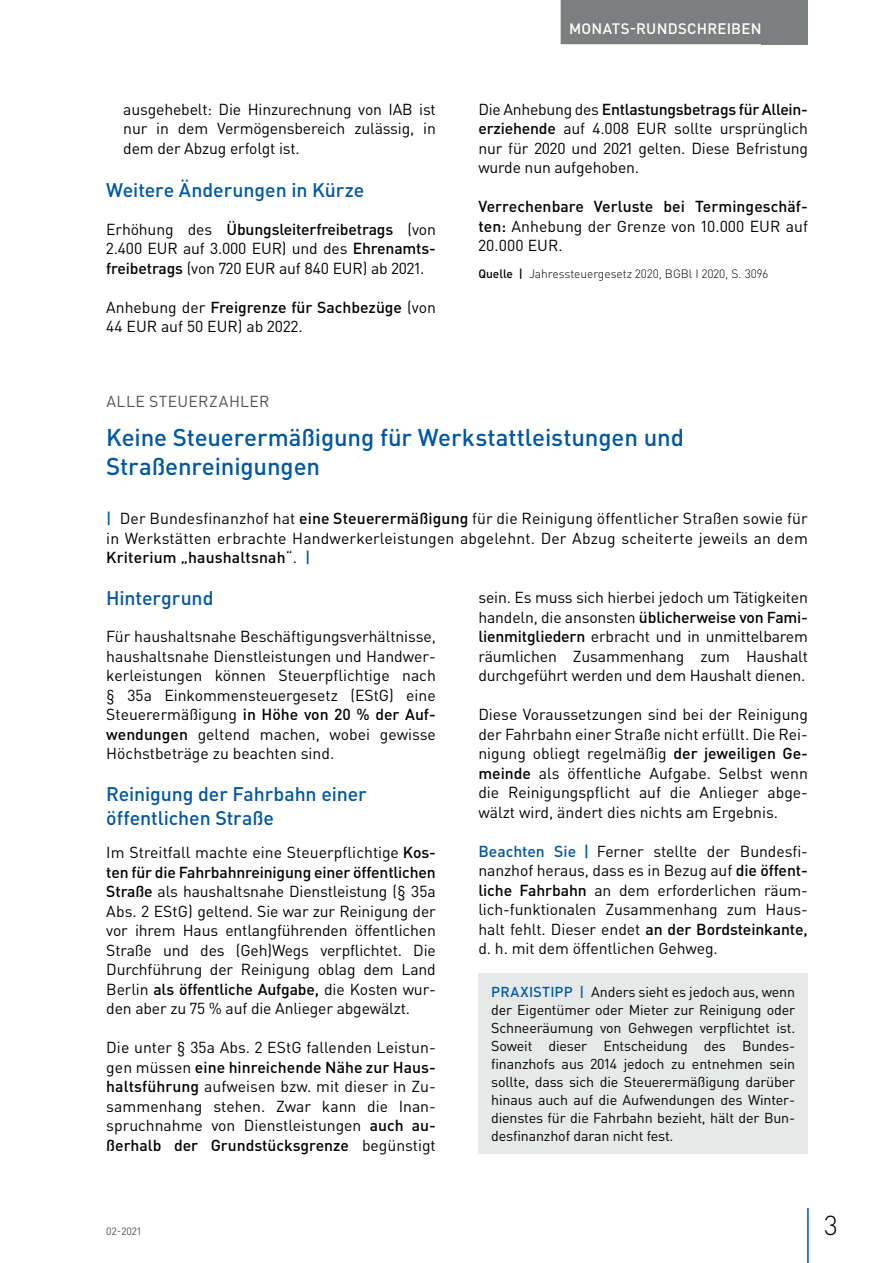
<style>
.page{position:relative;width:893px;height:1263px;background:#fff}
.page>*{position:absolute;margin:0;border:0;box-sizing:border-box;transform-origin:0 0}
.t1{font:300 27px "DIN Pro";color:#000002}
.t2{font:500 24px/28.5px "DIN Pro";letter-spacing:-.005em;color:#0157a2}
.t3{font:500 19.5px/24px "DIN Pro";letter-spacing:-.005em;color:#0157a2}
.t4{font:15.75px/19.5px "DIN Pro";letter-spacing:-.01em;color:#000002;text-align:justify}
.t5{font:500 15.75px/19.5px "DIN Pro";letter-spacing:.005em;color:#000002;text-align:justify}
.t6{font:15.75px "DIN Pro";letter-spacing:.025em;color:#4f5152}
.t7{font:500 15px "DIN Pro";letter-spacing:.015em;color:#fff}
.t8{font:14.25px/18px "DIN Pro";letter-spacing:-.01em;color:#000002;text-align:justify}
.t9{font:300 12px "DIN Pro";color:#000002}
.t10{font:10.5px "DIN Pro";color:#4f5152}
.s1{font-weight:500}
.s2{font-weight:400}
.s3{font-weight:500;color:#0157a2}
</style>
<div class="page">
<div style="left:762px;top:0;width:46px;height:44px;background:#7c7f7f"></div>
<hr style="left:807px;top:1208px;width:2px;height:55px;background:#0157a2">
<div style="left:561px;top:0;width:209px;height:44px;background:#7c7f7f"></div>
<div style="left:478px;top:973px;width:330px;height:180px;background:#e6e9e8"></div>
<p class="t4" style="left:123px;top:99px;width:314px">ausgehebelt: Die Hinzurechnung von IAB ist nur in dem Vermögensbereich zulässig, in dem der Abzug erfolgt ist.</p>
<p class="t3" style="left:106px;top:177px;width:260px">Weitere Änderungen in Kürze</p>
<p class="t4" style="left:106px;top:219px;width:331px">Erhöhung des <span class="s1">Übungsleiterfreibetrags</span> (von 2.400 EUR auf 3.000 EUR) und des <span class="s1">Ehrenamts&shy;freibetrags</span> (von 720 EUR auf 840 EUR) ab 2021.</p>
<p class="t4" style="left:106px;top:297px;width:331px">Anhebung der <span class="s1">Freigrenze für Sachbezüge</span> (von<br>44 EUR auf 50 EUR) ab 2022.</p>
<p class="t7" style="left:569px;top:18px;width:194px">MONATS-RUNDSCHREIBEN</p>
<p class="t4" style="left:478px;top:99px;width:331px">Die Anhebung des <span class="s1">Entlastungsbetrags für Allein&shy;erziehende</span> auf 4.008 EUR sollte ursprünglich nur für 2020 und 2021 gelten. Diese Befristung wurde nun aufgehoben.</p>
<p class="t5" style="left:478px;top:196px;width:331px">Verrechenbare Verluste bei Termingeschäf&shy;ten: <span class="s2">Anhebung der Grenze von 10.000 EUR auf 20.000 EUR.</span></p>
<p class="t9" style="left:478px;top:266px;width:291px"><span class="s1">Quelle |</span> Jahressteuergesetz 2020, BGBl I 2020, S. 3096</p>
<p class="t6" style="left:106px;top:391px;width:165px">ALLE STEUERZAHLER</p>
<h2 class="t2" style="left:106px;top:422px;width:579px">Keine Steuerermäßigung für Werkstattleistungen und<br>Straßenreinigungen</h2>
<p class="t4" style="left:106px;top:508px;width:703px"><span class="s3">|</span> Der Bundesfinanzhof hat <span class="s1">eine Steuerermäßigung</span> für die Reinigung öffentlicher Straßen sowie für in Werkstätten erbrachte Handwerkerleistungen abgelehnt. Der Abzug scheiterte jeweils an dem <span class="s1">Kriterium „haushaltsnah</span>“. <span class="s3">|</span></p>
<p class="t3" style="left:106px;top:585px;width:109px">Hintergrund</p>
<p class="t4" style="left:106px;top:626px;width:331px">Für haushaltsnahe Beschäftigungsverhältnisse, haushaltsnahe Dienstleistungen und Handwer&shy;kerleistungen können Steuerpflichtige nach § 35a Einkommensteuergesetz (EStG) eine Steuerermäßigung <span class="s1">in Höhe von 20 % der Auf&shy;wendungen</span> geltend machen, wobei gewisse Höchstbeträge zu beachten sind.</p>
<p class="t3" style="left:106px;top:781px;width:262px">Reinigung der Fahrbahn einer öffentlichen Straße</p>
<p class="t4" style="left:106px;top:842px;width:331px">Im Streitfall machte eine Steuerpflichtige <span class="s1">Kos&shy;ten für die Fahrbahnreinigung einer öffentlichen Straße</span> als haushaltsnahe Dienstleistung (§ 35a Abs. 2 EStG) geltend. Sie war zur Reinigung der vor ihrem Haus entlangführenden öffentlichen Straße und des (Geh)Wegs verpflichtet. Die Durchführung der Reinigung oblag dem Land Berlin <span class="s1">als öffentliche Aufgabe,</span> die Kosten wur&shy;den aber zu 75 % auf die Anlieger abgewälzt.</p>
<p class="t4" style="left:106px;top:1037px;width:331px">Die unter § 35a Abs. 2 EStG fallenden Leistun&shy;gen müssen <span class="s1">eine hinreichende Nähe zur Haus&shy;haltsführung</span> aufweisen bzw. mit dieser in Zu&shy;sammenhang stehen. Zwar kann die Inan&shy;spruchnahme von Dienstleistungen <span class="s1">auch au&shy;ßerhalb der Grundstücksgrenze</span> begünstigt</p>
<p class="t4" style="left:478px;top:587px;width:331px">sein. Es muss sich hierbei jedoch um Tätigkeiten handeln, die ansonsten <span class="s1">üblicherweise von Fami&shy;lienmitgliedern</span> erbracht und in unmittelbarem räumlichen Zusammenhang zum Haushalt durchgeführt werden und dem Haushalt dienen.</p>
<p class="t4" style="left:478px;top:704px;width:331px">Diese Voraussetzungen sind bei der Reinigung der Fahrbahn einer Straße nicht erfüllt. Die Rei&shy;nigung obliegt regelmäßig <span class="s1">der jeweiligen Ge&shy;meinde</span> als öffentliche Aufgabe. Selbst wenn die Reinigungspflicht auf die Anlieger abge&shy;wälzt wird, ändert dies nichts am Ergebnis.</p>
<p class="t4" style="left:478px;top:840px;width:331px"><span class="s3">Beachten Sie |</span> Ferner stellte der Bundesfi&shy;nanzhof heraus, dass es in Bezug auf <span class="s1">die öffent&shy;liche Fahrbahn</span> an dem erforderlichen räum&shy;lich-funktionalen Zusammenhang zum Haus&shy;halt fehlt. Dieser endet <span class="s1">an der Bordsteinkante, </span>d. h. mit dem öffentlichen Gehweg.</p>
<p class="t8" style="left:491px;top:982px;width:306px"><span class="s3">PRAXISTIPP |</span> Anders sieht es jedoch aus, wenn der Eigentümer oder Mieter zur Reinigung oder Schneeräumung von Gehwegen verpflichtet ist.<br>Soweit dieser Entscheidung des Bundes&shy;finanzhofs aus 2014 jedoch zu entnehmen sein sollte, dass sich die Steuerermäßigung darüber hinaus auch auf die Aufwendungen des Winter&shy;dienstes für die Fahrbahn bezieht, hält der Bun&shy;desfinanzhof daran nicht fest.</p>
<p class="t10" style="left:106px;top:1224px;width:36px">02-2021</p>
<h1 class="t1" style="left:824px;top:1207px;width:15px">3</h1>
</div>
